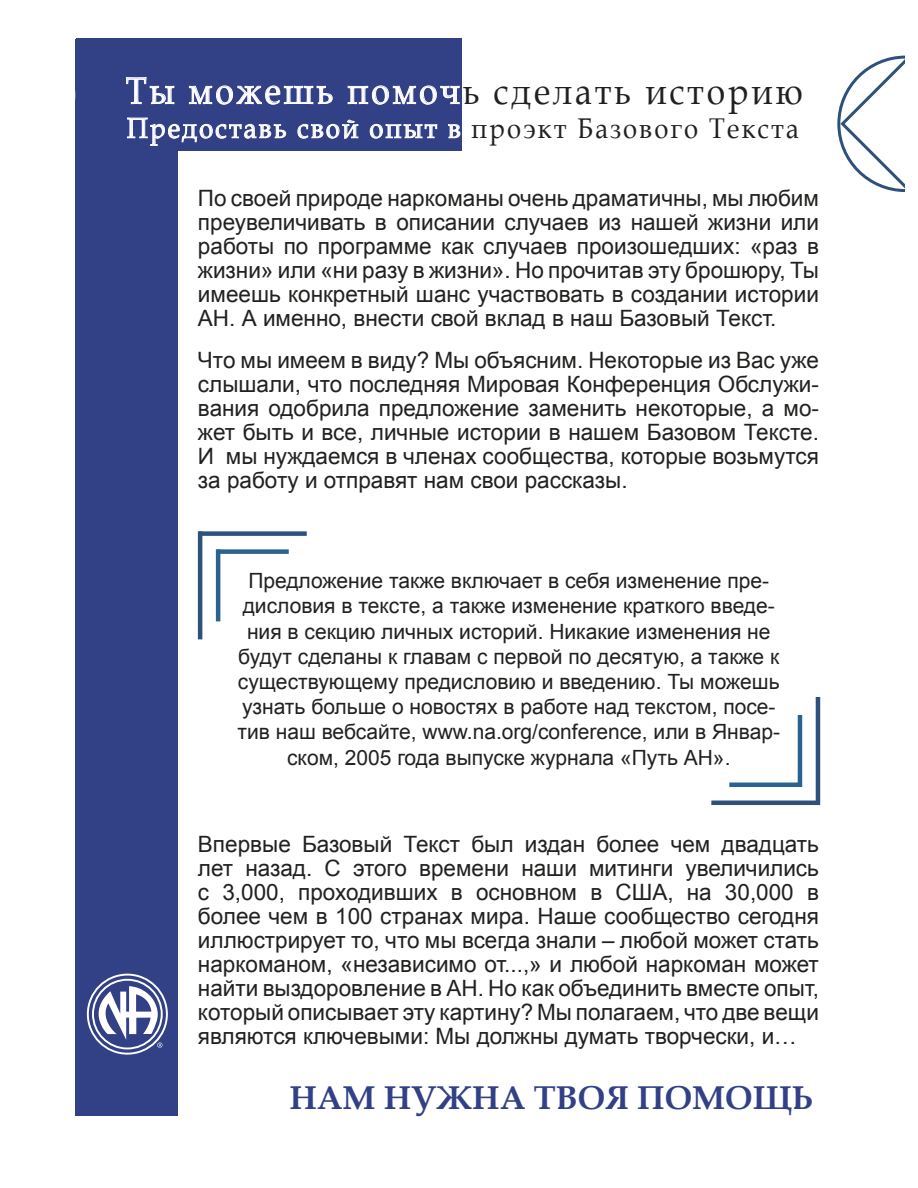
<style>
.page{position:relative;width:918px;height:1188px;background:#fff}
.page>*{position:absolute;margin:0;border:0;box-sizing:border-box;transform-origin:0 0}
.t1{font:37.5px "Book Antiqua";letter-spacing:.09em;color:#212120;scale:.9 1}
.t2{font:700 33px "Book Antiqua";color:#324086}
.t3{font:28.5px "Book Antiqua";letter-spacing:.09em;color:#212120;scale:.9 1}
.t4{font:22.5px/24px "Arial";color:#212120;text-align:justify}
.t5{font:21px/25.2px "Arial";color:#212120;text-align:center}
.s1{color:#fff}
</style>
<div class="page">
<svg style="left:837px;top:55px;width:68px;height:138px"></svg>
<div style="left:76px;top:40px;width:102px;height:1076px;background:#324086"></div>
<svg style="left:87px;top:974px;width:81px;height:81px"></svg>
<hr style="left:216px;top:549px;width:4px;height:72px;background:#296191">
<div style="left:217px;top:549px;width:72px;height:5px;background:#296191"></div>
<hr style="left:198px;top:531px;width:4px;height:108px;background:#2d507c">
<div style="left:199px;top:531px;width:108px;height:5px;background:#2d507c"></div>
<hr style="left:798px;top:715px;width:4px;height:72px;background:#296191">
<hr style="left:729px;top:783px;width:72px;height:4px;background:#296191">
<hr style="left:816px;top:697px;width:4px;height:108px;background:#2d507c">
<hr style="left:711px;top:801px;width:108px;height:4px;background:#2d507c">
<svg style="left:126px;top:40px;width:336px;height:111px"></svg>
<h1 class="t1" style="left:126px;top:65px;width:754px"><span class="s1">Ты можешь помоч</span>ь сделать историю</h1>
<p class="t3" style="left:127px;top:108px;width:748px"><span class="s1">Предоставь свой опыт в</span> проэкт Базового Текста</p>
<p class="t4" style="left:198px;top:186px;width:623px">По своей природе наркоманы очень драматичны, мы любим преувеличивать в описании случаев из нашей жизни или работы по программе как случаев произошедших: «раз в жизни» или «ни разу в жизни». Но прочитав эту брошюру, Ты имеешь конкретный шанс участвовать в создании истории АН. А именно, внести свой вклад в наш Базовый Текст.</p>
<p class="t4" style="left:198px;top:348px;width:623px">Что мы имеем в виду? Мы объясним. Некоторые из Вас уже слышали, что последняя Мировая Конференция Обслужи&shy;вания одобрила предложение заменить некоторые, а мо&shy;жет быть и все, личные истории в нашем Базовом Тексте.<br>И мы нуждаемся в членах сообщества, которые возьмутся за работу и отправят нам свои рассказы.</p>
<p class="t5" style="left:237px;top:568px;width:544px">Предложение также включает в себя изменение пре&shy;дисловия в тексте, а также изменение краткого введе&shy;ния в секцию личных историй. Никакие изменения не будут сделаны к главам с первой по десятую, а также к существующему предисловию и введению. Ты можешь узнать больше о новостях в работе над текстом, посе&shy;тив наш вебсайте, www.na.org/conference, или в Январ&shy;ском, 2005 года выпуске журнала «Путь АН».</p>
<p class="t4" style="left:198px;top:832px;width:623px">Впервые Базовый Текст был издан более чем двадцать лет назад. С этого времени наши митинги увеличились с 3,000, проходивших в основном в США, на 30,000 в более чем в 100 странах мира. Наше сообщество сегодня иллюстрирует то, что мы всегда знали – любой может стать наркоманом, «независимо от...,» и любой наркоман может найти выздоровление в АН. Но как объединить вместе опыт, который описывает эту картину? Мы полагаем, что две вещи являются ключевыми: Мы должны думать творчески, и…</p>
<h2 class="t2" style="left:289px;top:1075px;width:525px">НАМ НУЖНА ТВОЯ ПОМОЩЬ</h2>
</div>
